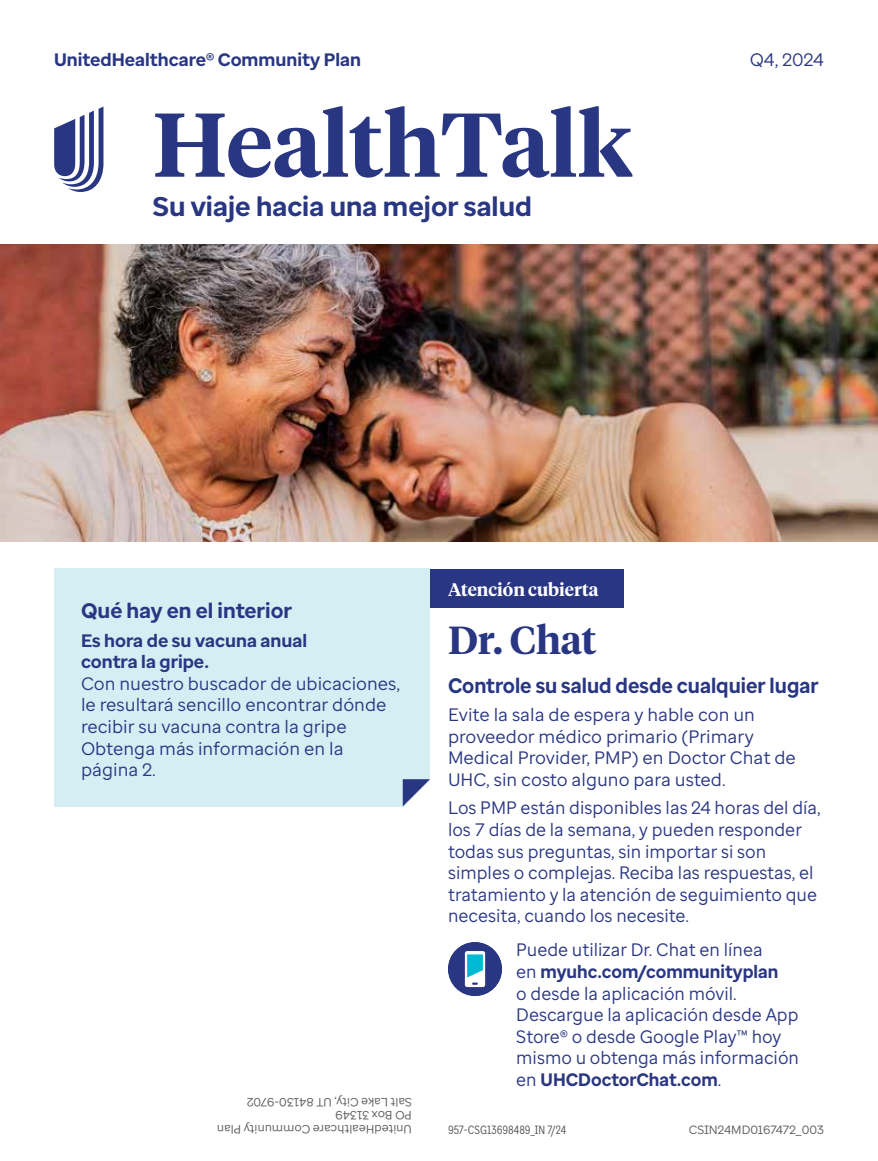
<style>
.page{position:relative;width:878px;height:1161px;background:#fff}
.page>*{position:absolute;margin:0;border:0;box-sizing:border-box;transform-origin:0 0}
.t1{font:600 90px "UHC Serif Headline";color:#293682}
.Headline{font:600 39px "UHC Serif Headline";color:#293682}
.t2{font:700 27px "Enterprise Sans";color:#293682}
.BodyCopy{font:700 21px "Enterprise Sans";color:#293682;scale:.95 1}
.BodyCopy-2{font:700 21px "Enterprise Sans";color:#293682}
.BodyCopy-3{font:18px/21.6px "Enterprise Sans";color:#293682}
.t3{font:700 18px "Enterprise Sans";color:#293682}
.t4{font:600 18px "UHC Serif Headline";color:#fff}
.t5{font:12px/13.5px "Enterprise Sans";color:#58595b}
.t6{font:12px "Enterprise Sans Cond";color:#58595b}
.s1{font-weight:700}
</style>
<div class="page">
<div style="left:394px;top:570px;width:229px;height:38px;background:#293682"></div>
<img style="left:0;top:245px;width:878px;height:297px">
<div style="left:54px;top:568px;width:376px;height:239px;background:#d5eef4"></div>
<div style="left:448px;top:942px;width:54px;height:54px;background:#293682;border-radius:50%"></div>
<svg style="left:465px;top:951px;width:20px;height:36px"></svg>
<svg style="left:403px;top:779px;width:27px;height:28px"></svg>
<svg style="left:54px;top:106px;width:49px;height:86px"></svg>
<p class="t3" style="left:54px;top:48px;width:308px">UnitedHealthcare® Community Plan</p>
<p class="t1" style="left:153px;top:83px;width:481px">HealthTalk</p>
<p class="t2" style="left:153px;top:189px;width:380px">Su viaje hacia una mejor salud</p>
<p class="BodyCopy-3" style="left:749px;top:48px;width:76px">Q4, 2024</p>
<p class="t4" style="left:448px;top:577px;width:152px">Atención cubierta</p>
<p class="BodyCopy-2" style="left:81px;top:597px;width:212px">Qué hay en el interior</p>
<p class="BodyCopy-3" style="left:81px;top:629px;width:321px"><span class="s1">Es hora de su vacuna anual<br>contra la gripe.<br></span>Con nuestro buscador de ubicaciones, le resultará sencillo encontrar dónde recibir su vacuna contra la gripe<br>Obtenga más información en la página 2.</p>
<p class="Headline" style="left:448px;top:614px;width:150px">Dr. Chat</p>
<p class="BodyCopy" style="left:448px;top:672px;width:391px">Controle su salud desde cualquier lugar</p>
<p class="BodyCopy-3" style="left:448px;top:704px;width:349px">Evite la sala de espera y hable con un proveedor médico primario (Primary Medical Provider, PMP) en Doctor Chat de UHC, sin costo alguno para usted.</p>
<p class="BodyCopy-3" style="left:448px;top:797px;width:374px">Los PMP están disponibles las 24 horas del día, los 7 días de la semana, y pueden responder todas sus preguntas, sin importar si son simples o complejas. Reciba las respuestas, el tratamiento y la atención de seguimiento que necesita, cuando los necesite.</p>
<p class="BodyCopy-3" style="left:516px;top:939px;width:284px">Puede utilizar Dr. Chat en línea<br>en <span class="s1">myuhc.com/communityplan<br></span>o desde la aplicación móvil.<br>Descargue la aplicación desde App<br>Store® o desde Google Play™ hoy mismo u obtenga más información en <span class="s1">UHCDoctorChat.com</span>.</p>
<p class="t6" style="left:448px;top:1122px;width:120px">957-CSG13698489_IN 7/24</p>
<p class="t5" style="left:689px;top:1123px;width:136px">CSIN24MD0167472_003</p>
<p class="t5" style="left:412px;top:1136px;width:196px;rotate:-180deg">UnitedHealthcare Community Plan<br>PO Box 31349<br>Salt Lake City, UT 84130-9702</p>
</div>
